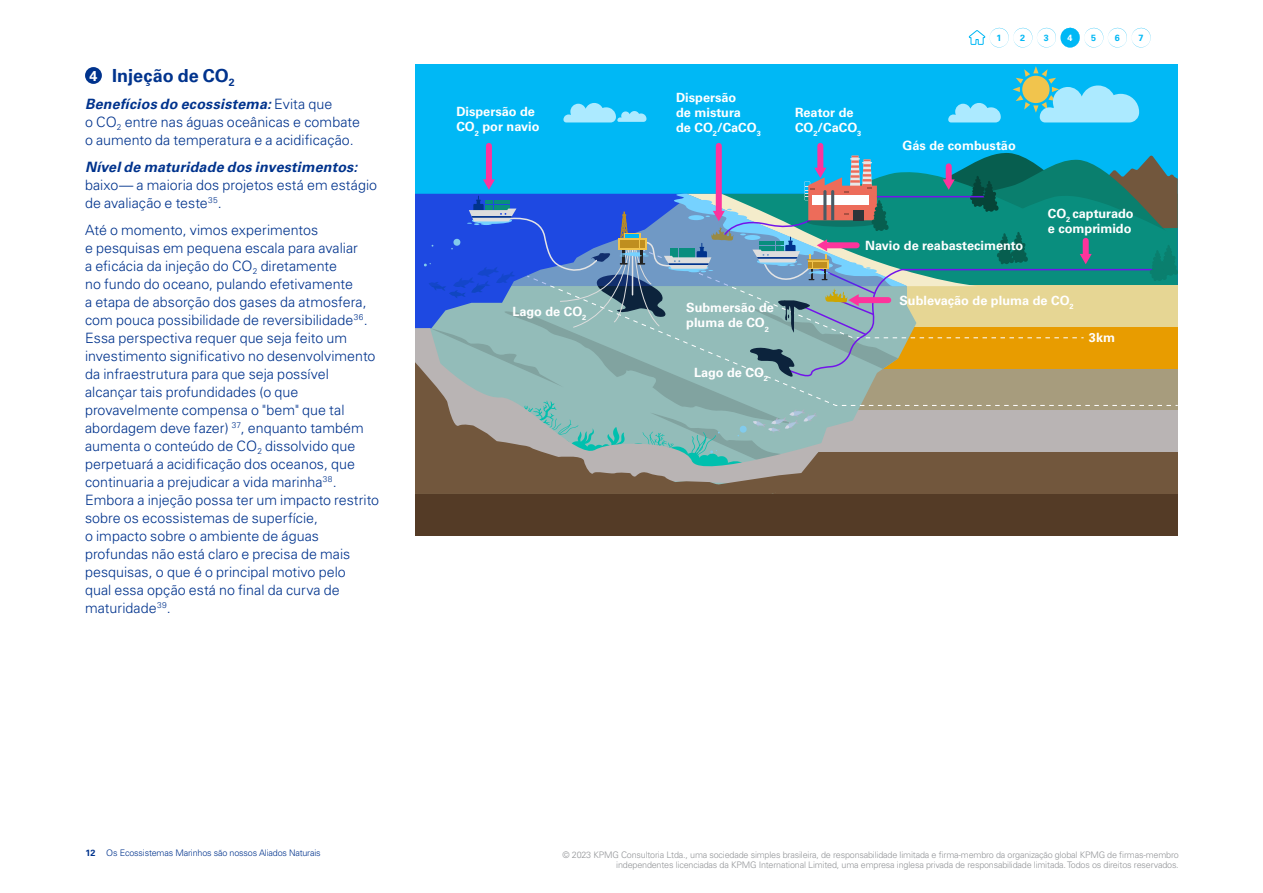
<style>
.page{position:relative;width:1263px;height:893px;background:#fff}
.page>*{position:absolute;margin:0;border:0;box-sizing:border-box;transform-origin:0 0}
.t1{font:700 18px "Univers LT Std";letter-spacing:.005em;color:#00338d}
.t2{font:300 14.25px/18px "Univers LT Std";color:#00338d}
.t3{font:italic 700 14.25px "Univers LT Std";letter-spacing:.015em;color:#00338d}
.t4{font:700 12.75px/15.3px "Univers LT Std";color:#fff}
.t5{font:300 9px/10.5px "Univers LT Std";letter-spacing:-.02em;color:#939598;text-align:right}
.t6{font:300 9px "Univers LT Std";letter-spacing:-.02em;color:#00338d}
.t7{font:700 9px "Univers LT Std";color:#00b8f5}
.t8{font:700 9px "Univers LT Std";color:#fff}
.s1{font-size:14.25px;color:#fff}
.s2{font-weight:700;font-style:italic}
.s3{font-weight:700}
</style>
<div class="page">
<div style="left:85px;top:67px;width:17px;height:17px;background:#00338d;border-radius:50%"></div>
<div style="left:415px;top:64px;width:763px;height:472px;background:#00b8f5"></div>
<svg style="left:563px;top:103px;width:83px;height:19px"></svg>
<div style="left:415px;top:494px;width:763px;height:42px;background:#543b26"></div>
<div style="left:817px;top:146px;width:6px;height:23px;background:#fd349c"></div>
<div style="left:486px;top:146px;width:6px;height:35px;background:#fd349c"></div>
<div style="left:716px;top:146px;width:6px;height:67px;background:#fd349c"></div>
<svg style="left:1012px;top:66px;width:127px;height:56px"></svg>
<svg style="left:948px;top:103px;width:53px;height:19px"></svg>
<svg style="left:415px;top:152px;width:763px;height:342px;background:#729799"></svg>
<svg style="left:968px;top:27px;width:183px;height:21px"></svg>
<p class="t1" style="left:89px;top:65px;width:147px"><span class="s1">4</span> Injeção de CO<sub>2</sub></p>
<p class="t2" style="left:85px;top:95px;width:276px"><span class="s2">Benefícios do ecossistema:</span> Evita que<br>o CO<sub>2</sub> entre nas águas oceânicas e combate o aumento da temperatura e a acidificação.</p>
<p class="t3" style="left:85px;top:158px;width:274px">Nível de maturidade dos investimentos:</p>
<p class="t2" style="left:85px;top:176px;width:294px">baixo— a maioria dos projetos está em estágio de avaliação e teste<sup>35</sup>.</p>
<p class="t2" style="left:85px;top:221px;width:296px">Até o momento, vimos experimentos<br>e pesquisas em pequena escala para avaliar<br>a eficácia da injeção do CO<sub>2</sub> diretamente<br>no fundo do oceano, pulando efetivamente<br>a etapa de absorção dos gases da atmosfera, com pouca possibilidade de reversibilidade<sup>36</sup>.<br>Essa perspectiva requer que seja feito um investimento significativo no desenvolvimento da infraestrutura para que seja possível alcançar tais profundidades (o que provavelmente compensa o "bem" que tal abordagem deve fazer) <sup>37</sup>, enquanto também aumenta o conteúdo de CO<sub>2</sub> dissolvido que perpetuará a acidificação dos oceanos, que continuaria a prejudicar a vida marinha<sup>38</sup>.<br>Embora a injeção possa ter um impacto restrito sobre os ecossistemas de superfície,<br>o impacto sobre o ambiente de águas profundas não está claro e precisa de mais pesquisas, o que é o principal motivo pelo<br>qual essa opção está no final da curva de maturidade<sup>39</sup>.</p>
<p class="t4" style="left:456px;top:104px;width:85px">Dispersão de<br>CO<sub>2</sub> por navio</p>
<p class="t4" style="left:512px;top:304px;width:76px">Lago de CO<sub>2</sub></p>
<p class="t4" style="left:676px;top:90px;width:86px">Dispersão<br>de mistura<br>de CO<sub>2</sub>/CaCO<sub>3</sub></p>
<p class="t4" style="left:795px;top:105px;width:68px">Reator de<br>CO<sub>2</sub>/CaCO<sub>3</sub></p>
<p class="t7" style="left:996px;top:33px;width:7px">1</p>
<p class="t7" style="left:1020px;top:33px;width:7px">2</p>
<p class="t7" style="left:1044px;top:33px;width:7px">3</p>
<p class="t8" style="left:1067px;top:33px;width:7px">4</p>
<p class="t7" style="left:1091px;top:33px;width:7px">5</p>
<p class="t7" style="left:1115px;top:33px;width:7px">6</p>
<p class="t7" style="left:1138px;top:33px;width:7px">7</p>
<p class="t4" style="left:902px;top:138px;width:115px">Gás de combustão</p>
<p class="t4" style="left:686px;top:300px;width:89px">Submersão de pluma de CO<sub>2</sub></p>
<p class="t4" style="left:694px;top:365px;width:76px">Lago de CO<sub>2</sub></p>
<p class="t4" style="left:865px;top:238px;width:160px">Navio de reabastecimento</p>
<p class="t4" style="left:1048px;top:206px;width:87px">CO<sub>2</sub> capturado e comprimido</p>
<p class="t4" style="left:899px;top:293px;width:176px">Sublevação de pluma de CO<sub>2</sub></p>
<p class="t4" style="left:1089px;top:330px;width:28px">3km</p>
<p class="t6" style="left:86px;top:848px;width:237px"><span class="s3">12</span> Os Ecossistemas Marinhos são nossos Aliados Naturais</p>
<p class="t5" style="left:562px;top:849px;width:618px">© 2023 KPMG Consultoria Ltda., uma sociedade simples brasileira, de responsabilidade limitada e firma-membro da organização global KPMG de firmas-membro independentes licenciadas da KPMG International Limited, uma empresa inglesa privada de responsabilidade limitada. Todos os direitos reservados.</p>
</div>
